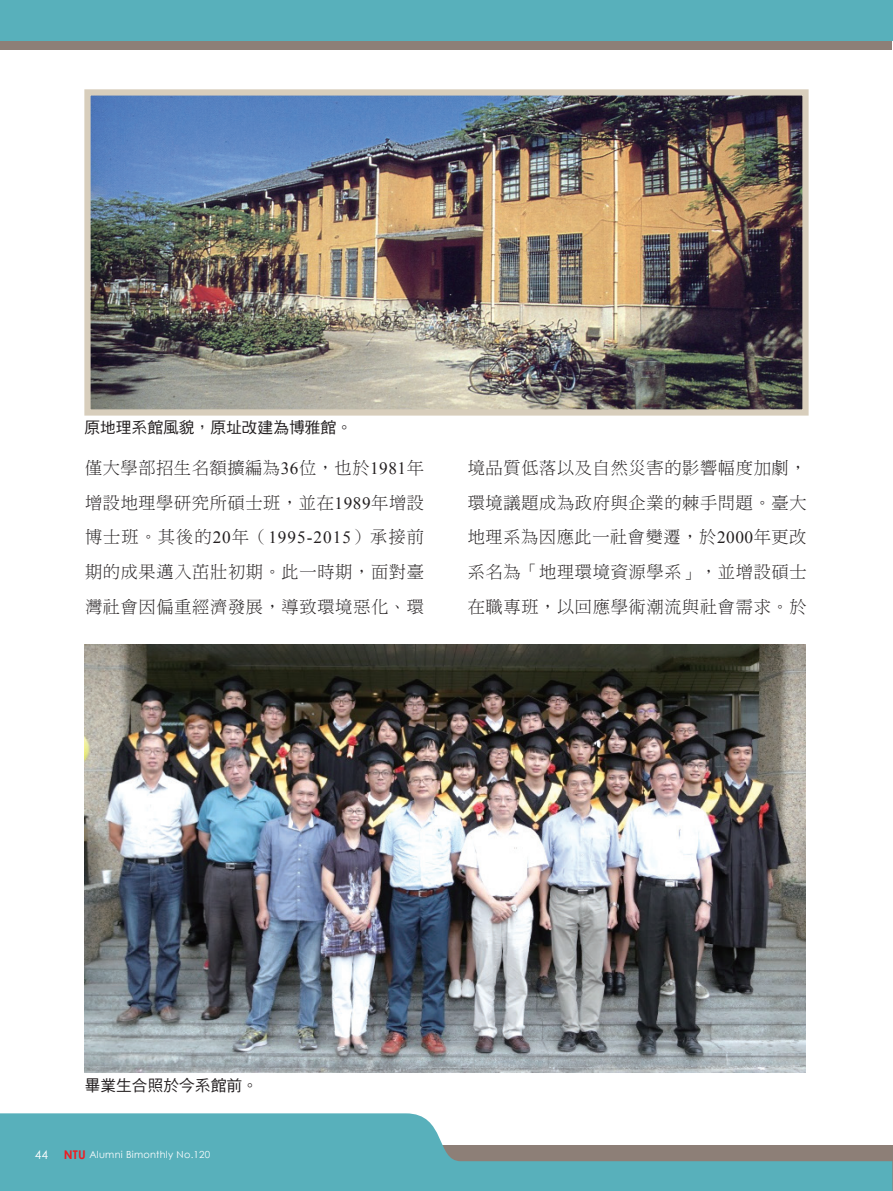
<style>
.page{position:relative;width:893px;height:1191px;background:#fff}
.page>*{position:absolute;margin:0;border:0;box-sizing:border-box;transform-origin:0 0}
.內文11_5{font:17.25px/34.5px "DF Ming Std W3";letter-spacing:.035em;color:#231f20;text-align:justify}
.圖說{font:15.75px "DF Hei Std W5";color:#231f20}
.t1{font:12px "Century Gothic";color:#fff}
.t2{font:9.75px "Century Gothic";letter-spacing:.025em;color:#fff}
.s1{font-family:"Times New Roman"}
.s2{font-weight:700;font-size:12px;color:#ee1d23}
</style>
<div class="page">
<div style="left:0;top:0;width:892px;height:50px;background:#8d7f77"></div>
<svg style="left:0;top:1113px;width:892px;height:78px;fill:#58b0bb"></svg>
<div style="left:0;top:0;width:893px;height:40px;background:#58b0bb"></div>
<img style="left:91px;top:96px;width:711px;height:312px">
<div style="left:84px;top:89px;width:725px;height:326px;border:6px solid #d8cebc"></div>
<img style="left:85px;top:644px;width:720px;height:428px">
<p class="圖說" style="left:84px;top:419px;width:269px">原地理系館風貌，原址改建為博雅館。</p>
<p class="內文11_5" style="left:85px;top:451px;width:341px">僅大學部招生名額擴編為<span class="s1">36</span>位，也於<span class="s1">1981</span>年增設地理學研究所碩士班，並在<span class="s1">1989</span>年增設博士班。其後的<span class="s1">20</span>年（<span class="s1">1995-2015</span>）承接前期的成果邁入茁壯初期。此一時期，面對臺灣社會因偏重經濟發展，導致環境惡化、環</p>
<p class="內文11_5" style="left:468px;top:451px;width:340px">境品質低落以及自然災害的影響幅度加劇，環境議題成為政府與企業的棘手問題。臺大地理系為因應此一社會變遷，於<span class="s1">2000</span>年更改系名為「地理環境資源學系」，並增設碩士在職專班，以回應學術潮流與社會需求。於</p>
<p class="圖說" style="left:85px;top:1076px;width:175px">畢業生合照於今系館前。</p>
<p class="t1" style="left:35px;top:1147px;width:15px">44</p>
<p class="t2" style="left:64px;top:1148px;width:148px"><span class="s2">NTU</span> Alumni Bimonthly No.120</p>
</div>
